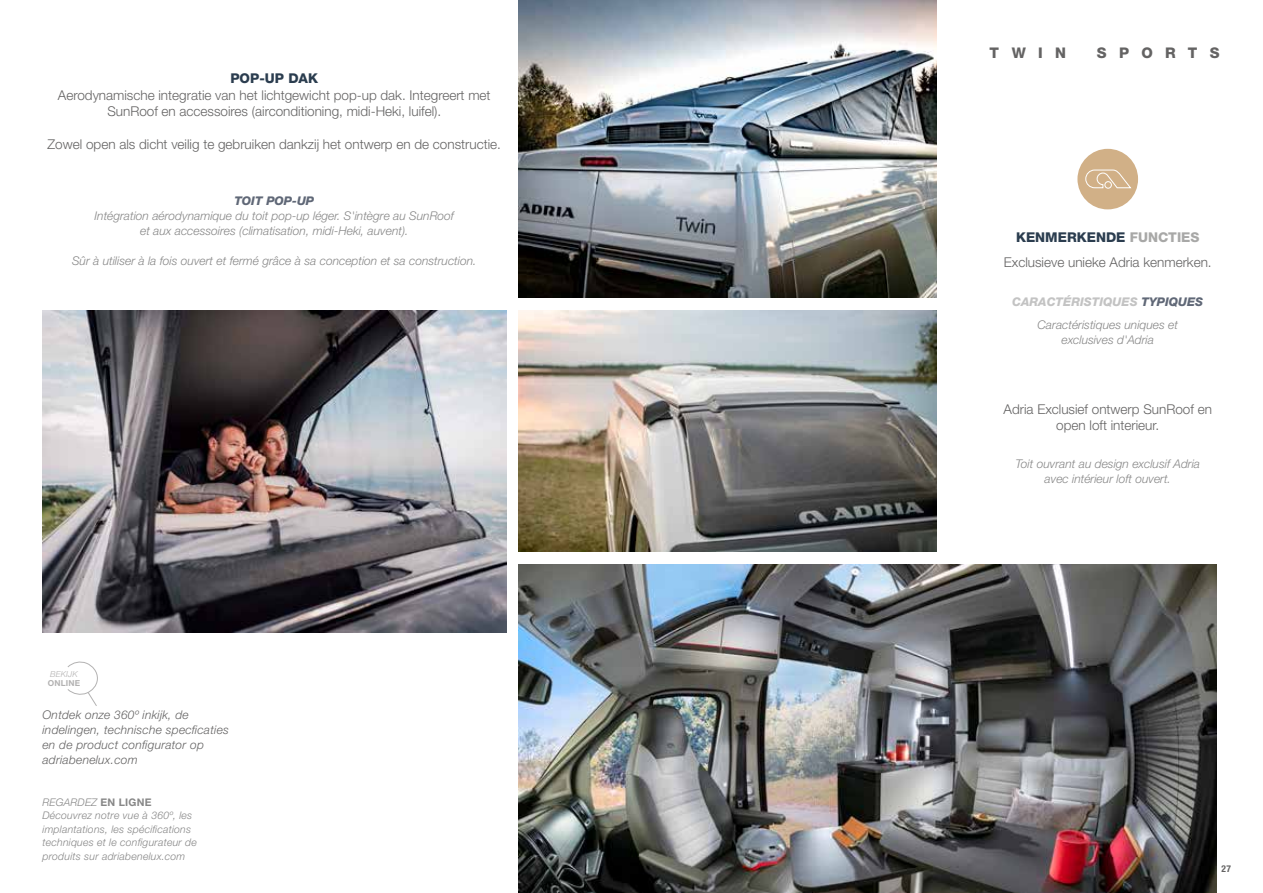
<style>
.page{position:relative;width:1263px;height:893px;background:#fff}
.page>*{position:absolute;margin:0;border:0;box-sizing:border-box;transform-origin:0 0}
.t1{font:800 14.7px "Helvetica Neue LT Pro";letter-spacing:.835em;color:#646363}
.t2{font:300 13.5px/16.5px "Helvetica Neue LT Pro";color:#646363;text-align:center}
.t3{font:800 13.5px "Helvetica Neue LT Pro";color:#2b3d4f}
.t4{font:italic 300 12px/15px "Helvetica Neue LT Pro";color:#878787;text-align:center}
.t5{font:italic 300 12px/15px "Helvetica Neue LT Pro";letter-spacing:.02em;color:#646363}
.t6{font:italic 800 12px "Helvetica Neue LT Pro";color:#606877}
.t7{font:italic 300 10.5px/13.5px "Helvetica Neue LT Pro";letter-spacing:.02em;color:#878787}
.t8{font:700 condensed 9.45px "Helvetica Neue LT Pro";color:#646363}
.t9{font:italic 300 8.25px "Helvetica Neue LT Pro";letter-spacing:.02em;color:#b3b2b2}
.t10{font:700 8.25px "Helvetica Neue LT Pro";letter-spacing:.02em;color:#b3b2b2}
.s1{font-weight:700;font-style:normal}
.s2{font-weight:800;color:#2b3d4f}
.s3{font-weight:800;color:#a8a8a7}
.s4{font-weight:800;color:#c3c3c3}
.s5{font-weight:800;color:#606877}
</style>
<div class="page">
<div style="left:1077px;top:149px;width:61px;height:60px;background:#d1b087;border-radius:50%"></div>
<svg style="left:1085px;top:170px;width:46px;height:19px"></svg>
<img style="left:519px;top:0;width:418px;height:298px">
<img style="left:519px;top:565px;width:697px;height:328px">
<img style="left:43px;top:310px;width:463px;height:323px">
<img style="left:519px;top:310px;width:418px;height:242px">
<svg style="left:67px;top:661px;width:31px;height:45px"></svg>
<p class="t3" style="left:230px;top:70px;width:89px">POP-UP DAK</p>
<p class="t2" style="left:58px;top:87px;width:434px">Aerodynamische integratie van het lichtgewicht pop-up dak. Integreert met<br>SunRoof en accessoires (airconditioning, midi-Heki, luifel).</p>
<p class="t2" style="left:48px;top:136px;width:455px">Zowel open als dicht veilig te gebruiken dankzij het ontwerp en de constructie.</p>
<p class="t6" style="left:234px;top:194px;width:81px">TOIT POP-UP</p>
<p class="t4" style="left:95px;top:208px;width:361px">Intégration aérodynamique du toit pop-up léger. S'intègre au SunRoof et aux accessoires (climatisation, midi-Heki, auvent).</p>
<p class="t4" style="left:72px;top:253px;width:406px">Sûr à utiliser à la fois ouvert et fermé grâce à sa conception et sa construction.</p>
<p class="t9" style="left:50px;top:669px;width:29px">BEKIJK</p>
<p class="t10" style="left:48px;top:678px;width:34px">ONLINE</p>
<p class="t5" style="left:43px;top:707px;width:188px">Ontdek onze 360º inkijk, de indelingen, technische specficaties en de product configurator op adriabenelux.com</p>
<p class="t7" style="left:43px;top:795px;width:156px">REGARDEZ <span class="s1">EN LIGNE<br></span>Découvrez notre vue à 360º, les implantations, les spécifications techniques et le configurateur de produits sur adriabenelux.com</p>
<p class="t1" style="left:990px;top:44px;width:78px">TWIN</p>
<p class="t1" style="left:1097px;top:44px;width:124px">SPORTS</p>
<p class="t2" style="left:1004px;top:224px;width:209px;line-height:25px"><span class="s2">KENMERKENDE</span> <span class="s3">FUNCTIES<br></span>Exclusieve unieke Adria kenmerken.</p>
<p class="t4" style="left:1012px;top:290px;width:192px;line-height:23.5px"><span class="s4">CARACTÉRISTIQUES</span> <span class="s5">TYPIQUES<br></span>Caractéristiques uniques et</p>
<p class="t4" style="left:1061px;top:332px;width:94px">exclusives d'Adria</p>
<p class="t2" style="left:1003px;top:400px;width:210px">Adria Exclusief ontwerp SunRoof en open loft interieur.</p>
<p class="t4" style="left:1015px;top:456px;width:186px">Toit ouvrant au design exclusif Adria avec intérieur loft ouvert.</p>
<p class="t8" style="left:1221px;top:863px;width:11px">27</p>
</div>
